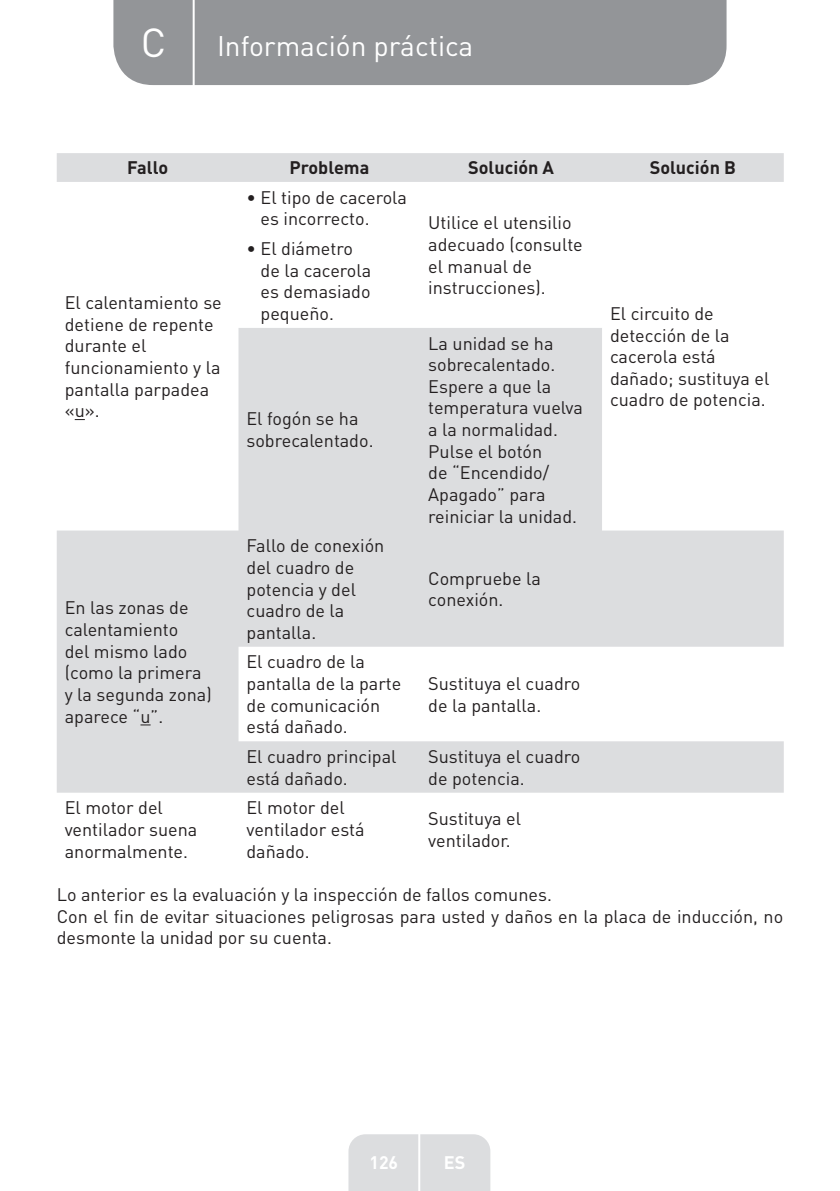
<style>
.page{position:relative;width:840px;height:1191px;background:#fff}
.page>*{position:absolute;margin:0;border:0;box-sizing:border-box;transform-origin:0 0}
.t1{font:40px "DIN Pro";color:#fff}
.t2{font:28px "DIN Pro";color:#fff}
.t3{font:18px/21.6px "DIN Pro";color:#231f20}
.t4{font:700 18px "DIN Pro";color:#231f20}
.t5{font:700 18px "DIN Pro";color:#fff}
</style>
<div class="page">
<div style="left:113px;top:0;width:613px;height:85px;background:#939598"></div>
<div style="left:348px;top:1134px;width:142px;height:57px;background:#dcdddf"></div>
<hr style="left:418px;top:1111px;width:2px;height:80px;background:#fff">
<hr style="left:192px;top:0;width:2px;height:88px;background:#fff">
<div style="left:57px;top:153px;width:726px;height:29px;background:#dcdddf"></div>
<svg style="left:57px;top:328px;width:726px;height:464px;fill:#dcdddf"></svg>
<h1 class="t1" style="left:141px;top:15px;width:27px">C</h1>
<h2 class="t2" style="left:217px;top:27px;width:257px">Información práctica</h2>
<p class="t4" style="left:127px;top:152px;width:42px">Fallo</p>
<p class="t4" style="left:289px;top:152px;width:81px">Problema</p>
<p class="t4" style="left:468px;top:152px;width:87px">Solución A</p>
<p class="t4" style="left:649px;top:152px;width:88px">Solución B</p>
<p class="t3" style="left:65px;top:291px;width:158px">El calentamiento se detiene de repente durante el funcionamiento y la pantalla parpadea «u».</p>
<p class="t3" style="left:65px;top:596px;width:148px">En las zonas de calentamiento<br>del mismo lado (como la primera y la segunda zona) aparece “u”.</p>
<p class="t3" style="left:260px;top:186px;width:148px;text-indent:-14px">• El tipo de cacerola es incorrecto.</p>
<p class="t3" style="left:260px;top:237px;width:112px;text-indent:-14px">• El diámetro de la cacerola es demasiado pequeño.</p>
<p class="t3" style="left:246px;top:407px;width:128px">El fogón se ha sobrecalentado.</p>
<p class="t3" style="left:246px;top:534px;width:139px">Fallo de conexión del cuadro de potencia y del cuadro de la pantalla.</p>
<p class="t3" style="left:246px;top:650px;width:156px">El cuadro de la pantalla de la parte de comunicación está dañado.</p>
<p class="t3" style="left:428px;top:211px;width:156px">Utilice el utensilio adecuado (consulte el manual de instrucciones).</p>
<p class="t3" style="left:428px;top:331px;width:156px">La unidad se ha sobrecalentado.<br>Espere a que la temperatura vuelva a la normalidad.<br>Pulse el botón<br>de “Encendido/<br>Apagado” para reiniciar la unidad.</p>
<p class="t3" style="left:428px;top:566px;width:114px">Compruebe la conexión.</p>
<p class="t3" style="left:428px;top:672px;width:153px">Sustituya el cuadro de la pantalla.</p>
<p class="t3" style="left:246px;top:745px;width:151px">El cuadro principal está dañado.</p>
<p class="t3" style="left:428px;top:745px;width:153px">Sustituya el cuadro de potencia.</p>
<p class="t3" style="left:609px;top:302px;width:161px">El circuito de detección de la cacerola está dañado; sustituya el cuadro de potencia.</p>
<p class="t3" style="left:65px;top:796px;width:134px">El motor del ventilador suena anormalmente.</p>
<p class="t3" style="left:246px;top:796px;width:119px">El motor del ventilador está dañado.</p>
<p class="t3" style="left:428px;top:807px;width:94px">Sustituya el ventilador.</p>
<p class="t3" style="left:57px;top:883px;width:727px">Lo anterior es la evaluación y la inspección de fallos comunes.<br>Con el fin de evitar situaciones peligrosas para usted y daños en la placa de inducción, no desmonte la unidad por su cuenta.</p>
<p class="t5" style="left:369px;top:1147px;width:30px">126</p>
<p class="t5" style="left:443px;top:1147px;width:23px">ES</p>
</div>
